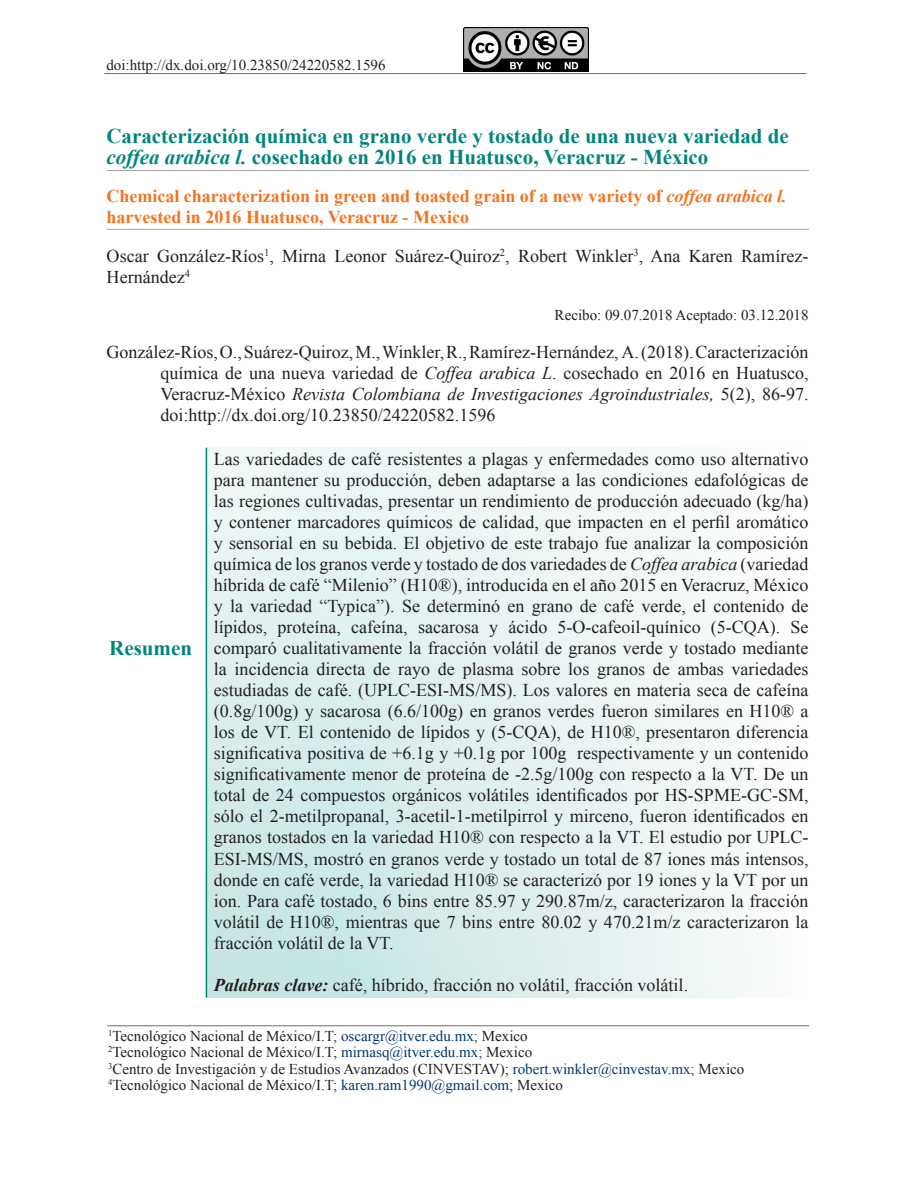
<style>
.page{position:relative;width:915px;height:1191px;background:#fff}
.page>*{position:absolute;margin:0;border:0;box-sizing:border-box;transform-origin:0 0}
.Referencias{font:700 21px/21px "Times New Roman";color:#00857c}
.Referencias-2{font:18px/21px "Times New Roman";color:#231f20;text-align:justify}
.t1{font:700 18px/21px "Times New Roman";color:#f47321}
.Default{font:15px "Times New Roman";color:#231f20}
.Referencias-3{font:15px "Times New Roman";color:#231f20}
.s1{font-style:italic}
.s2{font-weight:700;font-style:italic}
.s3{color:#013672}
</style>
<div class="page">
<hr style="left:107px;top:170px;width:701px;height:1px;background:#a8a7a7">
<hr style="left:107px;top:229px;width:701px;height:1px;background:#a8a7a7">
<svg style="left:207px;top:448px;width:534px;height:549px"></svg>
<hr style="left:205px;top:448px;width:2px;height:549px;background:#00857c">
<hr style="left:107px;top:1025px;width:702px;height:1px;background:#6d6d6c">
<hr style="left:104px;top:73px;width:702px;height:1px;background:#6d6d6c">
<img style="left:463px;top:28px;width:125px;height:43px">
<p class="Default" style="left:106px;top:55px;width:280px">doi:http://dx.doi.org/10.23850/24220582.1596</p>
<p class="Referencias" style="left:106px;top:125px;width:683px">Caracterización química en grano verde y tostado de una nueva variedad de <span class="s1">coffea arabica l.</span> cosechado en 2016 en Huatusco, Veracruz - México</p>
<p class="t1" style="left:106px;top:185px;width:681px">Chemical characterization in green and toasted grain of a new variety of <span class="s1">coffea arabica l. </span>harvested in 2016 Huatusco, Veracruz - Mexico</p>
<p class="Referencias-2" style="left:107px;top:245px;width:703px">Oscar González-Ríos<sup>1</sup>, Mirna Leonor Suárez-Quiroz<sup>2</sup>, Robert Winkler<sup>3</sup>, Ana Karen Ramírez-<br>Hernández<sup>4</sup></p>
<p class="Referencias-3" style="left:554px;top:304px;width:255px">Recibo: 09.07.2018 Aceptado: 03.12.2018</p>
<p class="Referencias-2" style="left:160px;top:341px;width:649px;text-indent:-54px">González-Ríos, O., Suárez-Quiroz, M., Winkler, R., Ramírez-Hernández, A. (2018). Caracterización química de una nueva variedad de <span class="s1">Coffea arabica L</span>. cosechado en 2016 en Huatusco, Veracruz-México <span class="s1">Revista Colombiana de Investigaciones Agroindustriales,</span> 5(2), 86-97. doi:http://dx.doi.org/10.23850/24220582.1596</p>
<p class="Referencias" style="left:109px;top:637px;width:84px">Resumen</p>
<p class="Referencias-2" style="left:214px;top:448px;width:596px">Las variedades de café resistentes a plagas y enfermedades como uso alternativo para mantener su producción, deben adaptarse a las condiciones edafológicas de las regiones cultivadas, presentar un rendimiento de producción adecuado (kg/ha) y contener marcadores químicos de calidad, que impacten en el perfil aromático y sensorial en su bebida. El objetivo de este trabajo fue analizar la composición química de los granos verde y tostado de dos variedades de <span class="s1">Coffea arabica</span> (variedad híbrida de café “Milenio” (H10®), introducida en el año 2015 en Veracruz, México y la variedad “Typica”). Se determinó en grano de café verde, el contenido de lípidos, proteína, cafeína, sacarosa y ácido 5-O-cafeoil-quínico (5-CQA). Se comparó cualitativamente la fracción volátil de granos verde y tostado mediante la incidencia directa de rayo de plasma sobre los granos de ambas variedades estudiadas de café. (UPLC-ESI-MS/MS). Los valores en materia seca de cafeína (0.8g/100g) y sacarosa (6.6/100g) en granos verdes fueron similares en H10® a los de VT. El contenido de lípidos y (5-CQA), de H10®, presentaron diferencia significativa positiva de +6.1g y +0.1g por 100g respectivamente y un contenido significativamente menor de proteína de -2.5g/100g con respecto a la VT. De un total de 24 compuestos orgánicos volátiles identificados por HS-SPME-GC-SM, sólo el 2-metilpropanal, 3-acetil-1-metilpirrol y mirceno, fueron identificados en granos tostados en la variedad H10® con respecto a la VT. El estudio por UPLC-ESI-MS/MS, mostró en granos verde y tostado un total de 87 iones más intensos, donde en café verde, la variedad H10® se caracterizó por 19 iones y la VT por un ion. Para café tostado, 6 bins entre 85.97 y 290.87m/z, caracterizaron la fracción volátil de H10®, mientras que 7 bins entre 80.02 y 470.21m/z caracterizaron la fracción volátil de la VT.</p>
<p class="Referencias-2" style="left:214px;top:973px;width:475px"><span class="s2">Palabras clave:</span> café, híbrido, fracción no volátil, fracción volátil.</p>
<p class="Default" style="left:108px;top:1025px;width:421px"><sup>1</sup>Tecnológico Nacional de México/I.T; <span class="s3">oscargr@itver.edu.mx;</span> Mexico</p>
<p class="Default" style="left:108px;top:1042px;width:425px"><sup>2</sup>Tecnológico Nacional de México/I.T; <span class="s3">mirnasq@itver.edu.mx;</span> Mexico</p>
<p class="Default" style="left:108px;top:1058px;width:637px"><sup>3</sup>Centro de Investigación y de Estudios Avanzados (CINVESTAV); <span class="s3">robert.winkler@cinvestav.mx;</span> Mexico</p>
<p class="Default" style="left:108px;top:1075px;width:456px"><sup>4</sup>Tecnológico Nacional de México/I.T; <span class="s3">karen.ram1990@gmail.com</span>; Mexico</p>
</div>
